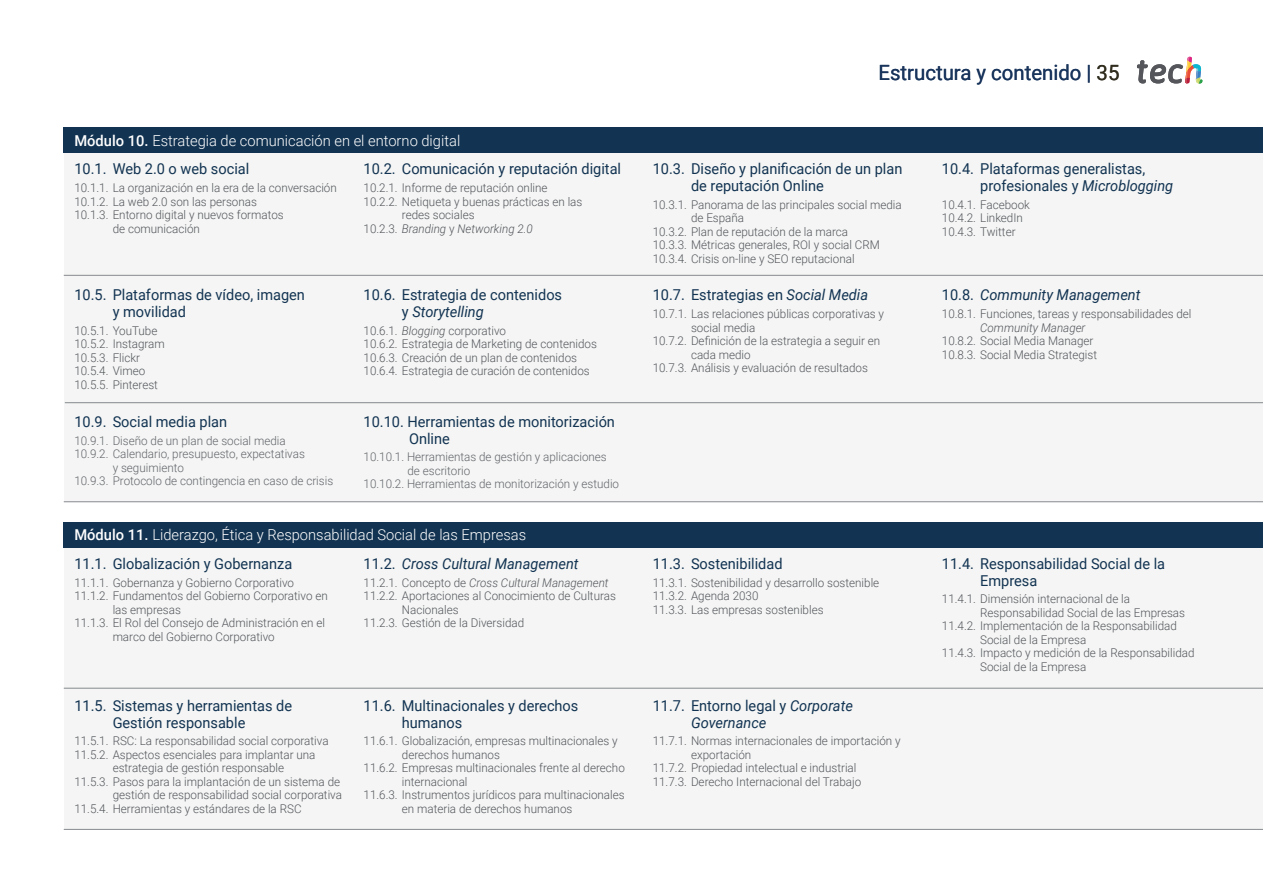
<style>
.page{position:relative;width:1263px;height:893px;background:#fff}
.page>*{position:absolute;margin:0;border:0;box-sizing:border-box;transform-origin:0 0}
.t1{font:21px "Roboto";color:#1a355c}
.t2{font:15px/16.5px "Roboto";color:#123352}
.t3{font:300 15px "Roboto";color:#fff}
.t4{font:italic 15px/16.5px "Roboto";color:#123352}
.t5{font:300 12px/13.5px "Roboto";color:#52555b}
.t6{font:300 12px "Roboto";color:#61646a}
.t7{font:italic 300 12px "Roboto";color:#52555b}
.s1{font-weight:500}
.s2{font-style:normal}
.s3{font-style:italic}
.s4{color:#312e20}
</style>
<div class="page">
<svg style="left:1137px;top:57px;width:65px;height:27px"></svg>
<div style="left:64px;top:153px;width:1199px;height:349px;background:#f4f5f4"></div>
<div style="left:64px;top:127px;width:1199px;height:26px;background:#123352"></div>
<hr style="left:64px;top:501px;width:1199px;height:1px;background:#878a8e">
<hr style="left:64px;top:275px;width:1199px;height:1px;background:#878a8e">
<hr style="left:65px;top:402px;width:1198px;height:1px;background:#878a8e">
<div style="left:64px;top:547px;width:1199px;height:282px;background:#f4f5f4"></div>
<div style="left:64px;top:522px;width:1199px;height:25px;background:#123352"></div>
<hr style="left:64px;top:688px;width:1199px;height:1px;background:#878a8e">
<hr style="left:64px;top:829px;width:1199px;height:1px;background:#878a8e">
<p class="t3" style="left:74px;top:130px;width:387px"><span class="s1">Módulo 10.</span> Estrategia de comunicación en el entorno digital</p>
<p class="t2" style="left:74px;top:160px;width:176px">10.1. Web 2.0 o web social</p>
<p class="t5" style="left:74px;top:181px;width:264px">10.1.1. La organización en la era de la conversación</p>
<p class="t5" style="left:74px;top:194px;width:184px">10.1.2. La web 2.0 son las personas</p>
<p class="t5" style="left:74px;top:208px;width:211px">10.1.3. Entorno digital y nuevos formatos</p>
<p class="t5" style="left:113px;top:221px;width:89px">de comunicación</p>
<p class="t2" style="left:113px;top:286px;width:194px;text-indent:-38px">10.5. Plataformas de vídeo, imagen y movilidad</p>
<p class="t5" style="left:74px;top:323px;width:92px">10.5.1. YouTube<br>10.5.2. Instagram<br>10.5.3. Flickr<br>10.5.4. Vimeo<br>10.5.5. Pinterest</p>
<p class="t2" style="left:74px;top:413px;width:154px">10.9. Social media plan</p>
<p class="t6" style="left:74px;top:432px;width:213px">10.9.1. Diseño de un plan de social media</p>
<p class="t6" style="left:74px;top:446px;width:232px">10.9.2. Calendario, presupuesto, expectativas</p>
<p class="t6" style="left:113px;top:459px;width:73px">y seguimiento</p>
<p class="t6" style="left:74px;top:473px;width:260px">10.9.3. Protocolo de contingencia en caso de crisis</p>
<p class="t2" style="left:364px;top:160px;width:259px">10.2. Comunicación y reputación digital</p>
<p class="t5" style="left:364px;top:181px;width:186px">10.2.1. Informe de reputación online</p>
<p class="t5" style="left:364px;top:194px;width:220px">10.2.2. Netiqueta y buenas prácticas en las</p>
<p class="t5" style="left:402px;top:208px;width:74px">redes sociales</p>
<p class="t7" style="left:364px;top:220px;width:171px"><span class="s2">10.2.3.</span> Branding <span class="s2">y</span> Networking 2.0</p>
<p class="t2" style="left:402px;top:286px;width:162px;text-indent:-38px">10.6. Estrategia de contenidos y <span class="s3">Storytelling</span></p>
<p class="t5" style="left:364px;top:323px;width:235px">10.6.1. <span class="s3">Blogging</span> corporativo<br>10.6.2. Estrategia de Marketing de contenidos 10.6.3. Creación de un plan de contenidos 10.6.4. Estrategia de curación de contenidos</p>
<p class="t2" style="left:409px;top:413px;width:207px;text-indent:-45px">10.10. Herramientas de monitorización<br>Online</p>
<p class="t6" style="left:364px;top:449px;width:245px">10.10.1. Herramientas de gestión y aplicaciones</p>
<p class="t6" style="left:407px;top:462px;width:64px">de escritorio</p>
<p class="t6" style="left:364px;top:476px;width:257px">10.10.2. Herramientas de monitorización y estudio</p>
<p class="t3" style="left:74px;top:525px;width:453px"><span class="s1">Módulo 11.</span> Liderazgo, Ética y Responsabilidad Social de las Empresas</p>
<p class="t2" style="left:74px;top:555px;width:219px">11.1. Globalización y Gobernanza</p>
<p class="t5" style="left:74px;top:575px;width:221px">11.1.1. Gobernanza y Gobierno Corporativo</p>
<p class="t5" style="left:74px;top:589px;width:255px">11.1.2. Fundamentos del Gobierno Corporativo en</p>
<p class="t5" style="left:113px;top:602px;width:70px">las empresas</p>
<p class="t5" style="left:74px;top:616px;width:252px">11.1.3. El Rol del Consejo de Administración en el</p>
<p class="t5" style="left:113px;top:629px;width:164px">marco del Gobierno Corporativo</p>
<p class="t2" style="left:74px;top:697px;width:219px;text-align:center">11.5. Sistemas y herramientas de<br>Gestión responsable</p>
<p class="t5" style="left:74px;top:734px;width:256px">11.5.1. RSC: La responsabilidad social corporativa</p>
<p class="t5" style="left:74px;top:747px;width:243px">11.5.2. Aspectos esenciales para implantar una</p>
<p class="t5" style="left:113px;top:761px;width:173px">estrategia de gestión responsable</p>
<p class="t5" style="left:74px;top:774px;width:267px">11.5.3. Pasos para la implantación de un sistema de</p>
<p class="t5" style="left:113px;top:788px;width:231px">gestión de responsabilidad social corporativa</p>
<p class="t5" style="left:74px;top:801px;width:229px">11.5.4. Herramientas y estándares de la RSC</p>
<p class="t4" style="left:364px;top:555px;width:216px"><span class="s2">11.2.</span> Cross Cultural Management</p>
<p class="t7" style="left:364px;top:574px;width:247px"><span class="s2">11.2.1. Concepto de</span> Cross Cultural Management</p>
<p class="t5" style="left:364px;top:589px;width:254px">11.2.2. Aportaciones al Conocimiento de Culturas</p>
<p class="t5" style="left:402px;top:602px;width:58px">Nacionales</p>
<p class="t5" style="left:364px;top:616px;width:162px">11.2.3. Gestión de la Diversidad</p>
<p class="t2" style="left:402px;top:697px;width:178px;text-indent:-38px">11.6. Multinacionales y derechos humanos</p>
<p class="t5" style="left:364px;top:734px;width:256px">11.6.1. Globalización, empresas multinacionales y</p>
<p class="t5" style="left:402px;top:747px;width:100px">derechos humanos</p>
<p class="t5" style="left:364px;top:761px;width:263px">11.6.2. Empresas multinacionales frente al derecho</p>
<p class="t5" style="left:402px;top:774px;width:67px">internacional</p>
<p class="t5" style="left:364px;top:788px;width:263px">11.6.3. Instrumentos jurídicos para multinacionales</p>
<p class="t5" style="left:402px;top:801px;width:172px">en materia de derechos humanos</p>
<h1 class="t1" style="left:878px;top:57px;width:242px">Estructura y contenido | <span class="s4">35</span></h1>
<p class="t2" style="left:691px;top:160px;width:213px;text-indent:-38px">10.3. Diseño y planificación de un plan de reputación Online</p>
<p class="t5" style="left:653px;top:197px;width:251px">10.3.1. Panorama de las principales social media</p>
<p class="t5" style="left:691px;top:211px;width:55px">de España</p>
<p class="t5" style="left:653px;top:224px;width:197px">10.3.2. Plan de reputación de la marca</p>
<p class="t5" style="left:653px;top:238px;width:229px">10.3.3. Métricas generales, ROI y social CRM</p>
<p class="t5" style="left:653px;top:251px;width:203px">10.3.4. Crisis on-line y SEO reputacional</p>
<p class="t2" style="left:653px;top:286px;width:217px">10.7. Estrategias en <span class="s3">Social Media</span></p>
<p class="t5" style="left:653px;top:307px;width:233px">10.7.1. Las relaciones públicas corporativas y</p>
<p class="t5" style="left:691px;top:320px;width:66px">social media</p>
<p class="t5" style="left:653px;top:334px;width:229px">10.7.2. Definición de la estrategia a seguir en</p>
<p class="t5" style="left:691px;top:347px;width:61px">cada medio</p>
<p class="t5" style="left:653px;top:361px;width:217px">10.7.3. Análisis y evaluación de resultados</p>
<p class="t2" style="left:980px;top:160px;width:195px;text-indent:-38px">10.4. Plataformas generalistas, profesionales y <span class="s3">Microblogging</span></p>
<p class="t5" style="left:942px;top:197px;width:90px">10.4.1. Facebook<br>10.4.2. LinkedIn<br>10.4.3. Twitter</p>
<p class="t4" style="left:942px;top:286px;width:200px"><span class="s2">10.8.</span> Community Management</p>
<p class="t5" style="left:942px;top:307px;width:251px">10.8.1. Funciones, tareas y responsabilidades del</p>
<p class="t7" style="left:980px;top:319px;width:107px">Community Manager</p>
<p class="t5" style="left:942px;top:334px;width:157px">10.8.2. Social Media Manager<br>10.8.3. Social Media Strategist</p>
<p class="t2" style="left:653px;top:555px;width:131px">11.3. Sostenibilidad</p>
<p class="t5" style="left:653px;top:575px;width:228px">11.3.1. Sostenibilidad y desarrollo sostenible<br>11.3.2. Agenda 2030<br>11.3.3. Las empresas sostenibles</p>
<p class="t4" style="left:691px;top:697px;width:163px;text-indent:-38px"><span class="s2">11.7. Entorno legal y</span> Corporate<br>Governance</p>
<p class="t5" style="left:653px;top:734px;width:249px">11.7.1. Normas internacionales de importación y</p>
<p class="t5" style="left:691px;top:747px;width:62px">exportación</p>
<p class="t5" style="left:653px;top:761px;width:205px">11.7.2. Propiedad intelectual e industrial</p>
<p class="t5" style="left:653px;top:774px;width:210px">11.7.3. Derecho Internacional del Trabajo</p>
<p class="t2" style="left:980px;top:555px;width:186px;text-indent:-38px">11.4. Responsabilidad Social de la<br>Empresa</p>
<p class="t5" style="left:942px;top:592px;width:190px">11.4.1. Dimensión internacional de la</p>
<p class="t5" style="left:980px;top:605px;width:206px">Responsabilidad Social de las Empresas</p>
<p class="t5" style="left:942px;top:619px;width:237px">11.4.2. Implementación de la Responsabilidad</p>
<p class="t5" style="left:980px;top:632px;width:108px">Social de la Empresa</p>
<p class="t5" style="left:942px;top:646px;width:254px">11.4.3. Impacto y medición de la Responsabilidad</p>
<p class="t5" style="left:980px;top:659px;width:108px">Social de la Empresa</p>
</div>
